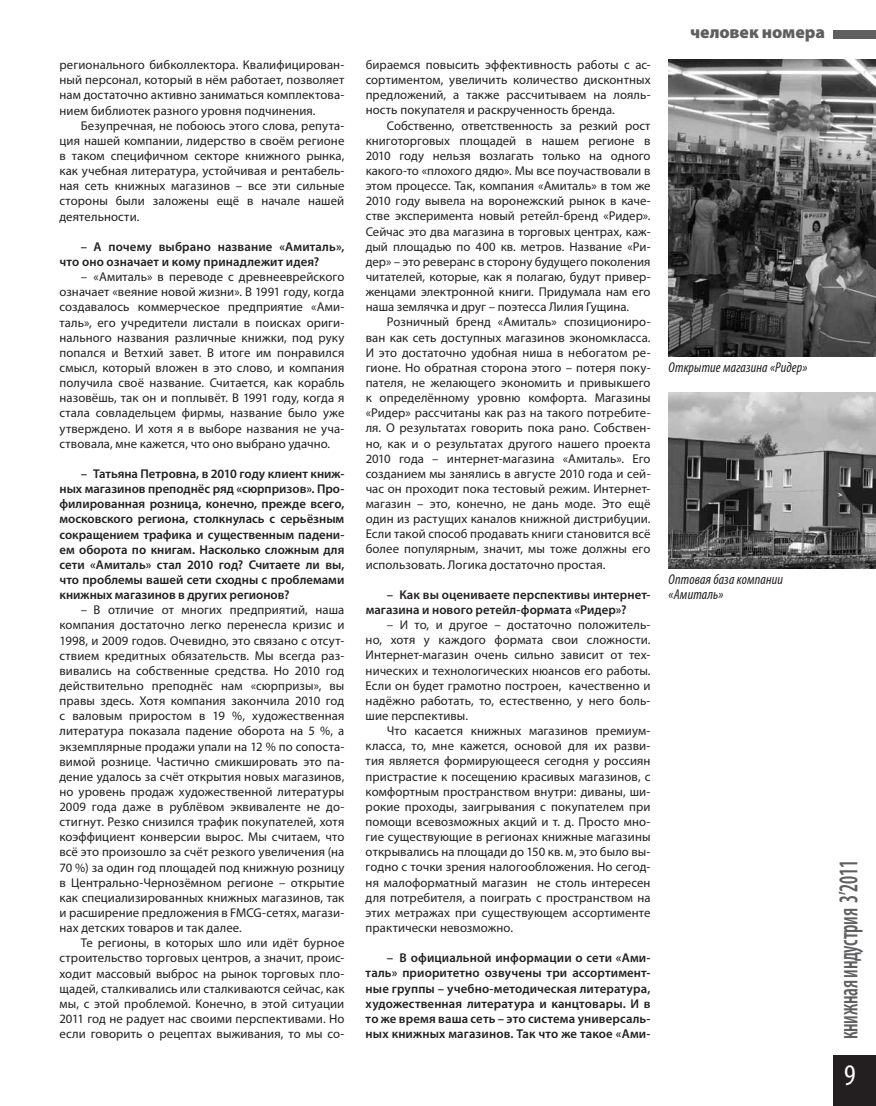
<style>
.page{position:relative;width:876px;height:1106px;background:#fff}
.page>*{position:absolute;margin:0;border:0;box-sizing:border-box;transform-origin:0 0}
.t1{font:condensed 30px "Myriad Pro";color:#fff}
.t2{font:600 condensed 27.15px "Myriad Pro";letter-spacing:-.015em;color:#5f5f62;scale:.73 1}
.t3{font:900 17.55px "Myriad Pro";letter-spacing:-.005em;color:#5f5f62}
.t4{font:italic condensed 14.25px/15.1px "Myriad Pro";letter-spacing:.01em;color:#231f20}
.t5{font:12.75px/15.1px "Myriad Pro";letter-spacing:.005em;color:#231f20;text-align:justify}
.t6{font:600 12.75px/15.1px "Myriad Pro";letter-spacing:.005em;color:#231f20}
</style>
<div class="page">
<div style="left:833px;top:30px;width:43px;height:8px;background:#5f5f62"></div>
<div style="left:833px;top:1054px;width:43px;height:52px;background:#231f20"></div>
<img style="left:669px;top:60px;width:207px;height:297px">
<img style="left:669px;top:393px;width:207px;height:176px">
<p class="t5" style="left:60px;top:57px;width:286px">регионального бибколлектора. Квалифицирован&shy;ный персонал, который в нём работает, позволяет нам достаточно активно заниматься комплектова&shy;нием библиотек разного уровня подчинения.</p>
<p class="t5" style="left:60px;top:118px;width:286px;text-indent:21px">Безупречная, не побоюсь этого слова, репута&shy;ция нашей компании, лидерство в своём регионе в таком специфичном секторе книжного рынка, как учебная литература, устойчивая и рентабель&shy;ная сеть книжных магазинов – все эти сильные стороны были заложены ещё в начале нашей деятельности.</p>
<p class="t6" style="left:60px;top:239px;width:286px;text-indent:21px">– А почему выбрано название «Амиталь», что оно означает и кому принадлежит идея?</p>
<p class="t5" style="left:60px;top:269px;width:286px;text-indent:21px">– «Амиталь» в переводе с древнееврейского означает «веяние новой жизни». В 1991 году, когда создавалось коммерческое предприятие «Ами&shy;таль», его учредители листали в поисках ориги&shy;нального названия различные книжки, под руку попался и Ветхий завет. В итоге им понравился смысл, который вложен в это слово, и компания получила своё название. Считается, как корабль назовёшь, так он и поплывёт. В 1991 году, когда я стала совладельцем фирмы, название было уже утверждено. И хотя я в выборе названия не уча&shy;ствовала, мне кажется, что оно выбрано удачно.</p>
<p class="t6" style="left:60px;top:466px;width:286px;text-align:justify;text-indent:21px">– Татьяна Петровна, в 2010 году клиент книж&shy;ных магазинов преподнёс ряд «сюрпризов». Про&shy;филированная розница, конечно, прежде всего, московского региона, столкнулась с серьёзным сокращением трафика и существенным падени&shy;ем оборота по книгам. Насколько сложным для сети «Амиталь» стал 2010 год? Считаете ли вы, что проблемы вашей сети сходны с проблемами книжных магазинов в других регионов?</p>
<p class="t5" style="left:60px;top:602px;width:286px;text-indent:21px">– В отличие от многих предприятий, наша компания достаточно легко перенесла кризис и 1998, и 2009 годов. Очевидно, это связано с отсут&shy;ствием кредитных обязательств. Мы всегда раз&shy;вивались на собственные средства. Но 2010 год действительно преподнёс нам «сюрпризы», вы правы здесь. Хотя компания закончила 2010 год с валовым приростом в 19 %, художественная литература показала падение оборота на 5 %, а экземплярные продажи упали на 12 % по сопоста&shy;вимой рознице. Частично смикшировать это па&shy;дение удалось за счёт открытия новых магазинов, но уровень продаж художественной литературы 2009 года даже в рублёвом эквиваленте не до&shy;стигнут. Резко снизился трафик покупателей, хотя коэффициент конверсии вырос. Мы считаем, что всё это произошло за счёт резкого увеличения (на 70 %) за один год площадей под книжную розницу в Центрально-Чернозёмном регионе – открытие как специализированных книжных магазинов, так и расширение предложения в FMCG-сетях, магази&shy;нах детских товаров и так далее.</p>
<p class="t5" style="left:60px;top:935px;width:286px;text-indent:21px">Те регионы, в которых шло или идёт бурное строительство торговых центров, а значит, проис&shy;ходит массовый выброс на рынок торговых пло&shy;щадей, сталкивались или сталкиваются сейчас, как мы, с этой проблемой. Конечно, в этой ситуации 2011 год не радует нас своими перспективами. Но если говорить о рецептах выживания, то мы со-</p>
<p class="t5" style="left:366px;top:57px;width:286px">бираемся повысить эффективность работы с ас&shy;сортиментом, увеличить количество дисконтных предложений, а также рассчитываем на лояль&shy;ность покупателя и раскрученность бренда.</p>
<p class="t5" style="left:366px;top:117px;width:286px;text-indent:21px">Собственно, ответственность за резкий рост книготорговых площадей в нашем регионе в 2010 году нельзя возлагать только на одного какого-то «плохого дядю». Мы все поучаствовали в этом процессе. Так, компания «Амиталь» в том же 2010 году вывела на воронежский рынок в каче&shy;стве эксперимента новый ретейл-бренд «Ридер».<br>Сейчас это два магазина в торговых центрах, каж&shy;дый площадью по 400 кв. метров. Название «Ри&shy;дер» – это реверанс в сторону будущего поколения читателей, которые, как я полагаю, будут привер&shy;женцами электронной книги. Придумала нам его наша землячка и друг – поэтесса Лилия Гущина.</p>
<p class="t5" style="left:366px;top:314px;width:286px;text-indent:21px">Розничный бренд «Амиталь» спозициониро&shy;ван как сеть доступных магазинов экономкласса.<br>И это достаточно удобная ниша в небогатом ре&shy;гионе. Но обратная сторона этого – потеря поку&shy;пателя, не желающего экономить и привыкшего к определённому уровню комфорта. Магазины «Ридер» рассчитаны как раз на такого потребите&shy;ля. О результатах говорить пока рано. Собствен&shy;но, как и о результатах другого нашего проекта 2010 года – интернет-магазина «Амиталь». Его созданием мы занялись в августе 2010 года и сей&shy;час он проходит пока тестовый режим. Интернет&shy;магазин – это, конечно, не дань моде. Это ещё один из растущих каналов книжной дистрибуции.<br>Если такой способ продавать книги становится всё более популярным, значит, мы тоже должны его использовать. Логика достаточно простая.</p>
<p class="t6" style="left:366px;top:586px;width:286px;text-indent:21px">– Как вы оцениваете перспективы интернет&shy;магазина и нового ретейл-формата «Ридер»?</p>
<p class="t5" style="left:366px;top:617px;width:286px;text-indent:21px">– И то, и другое – достаточно положитель&shy;но, хотя у каждого формата свои сложности.<br>Интернет-магазин очень сильно зависит от тех&shy;нических и технологических нюансов его работы.<br>Если он будет грамотно построен, качественно и надёжно работать, то, естественно, у него боль&shy;шие перспективы.</p>
<p class="t5" style="left:366px;top:723px;width:286px;text-indent:21px">Что касается книжных магазинов премиум&shy;класса, то, мне кажется, основой для их разви&shy;тия является формирующееся сегодня у россиян пристрастие к посещению красивых магазинов, с комфортным пространством внутри: диваны, ши&shy;рокие проходы, заигрывания с покупателем при помощи всевозможных акций и т. д. Просто мно&shy;гие существующие в регионах книжные магазины открывались на площади до 150 кв. м, это было вы&shy;годно с точки зрения налогообложения. Но сегод&shy;ня малоформатный магазин не столь интересен для потребителя, а поиграть с пространством на этих метражах при существующем ассортименте практически невозможно.</p>
<p class="t6" style="left:366px;top:950px;width:286px;text-align:justify;text-indent:21px">– В официальной информации о сети «Ами&shy;таль» приоритетно озвучены три ассортимент&shy;ные группы – учебно-методическая литература, художественная литература и канцтовары. И в то же время ваша сеть – это система универсаль&shy;ных книжных магазинов. Так что же такое «Ами-</p>
<h3 class="t3" style="left:690px;top:21px;width:136px">человек номера</h3>
<p class="t4" style="left:669px;top:359px;width:140px">Открытие магазина «Ридер»</p>
<p class="t4" style="left:669px;top:571px;width:116px">Оптовая база компании «Амиталь»</p>
<h2 class="t2" style="left:832px;top:1039px;width:247px;rotate:-90deg">книжная индустрия 3’2011</h2>
<h1 class="t1" style="left:844px;top:1056px;width:13px">9</h1>
</div>
